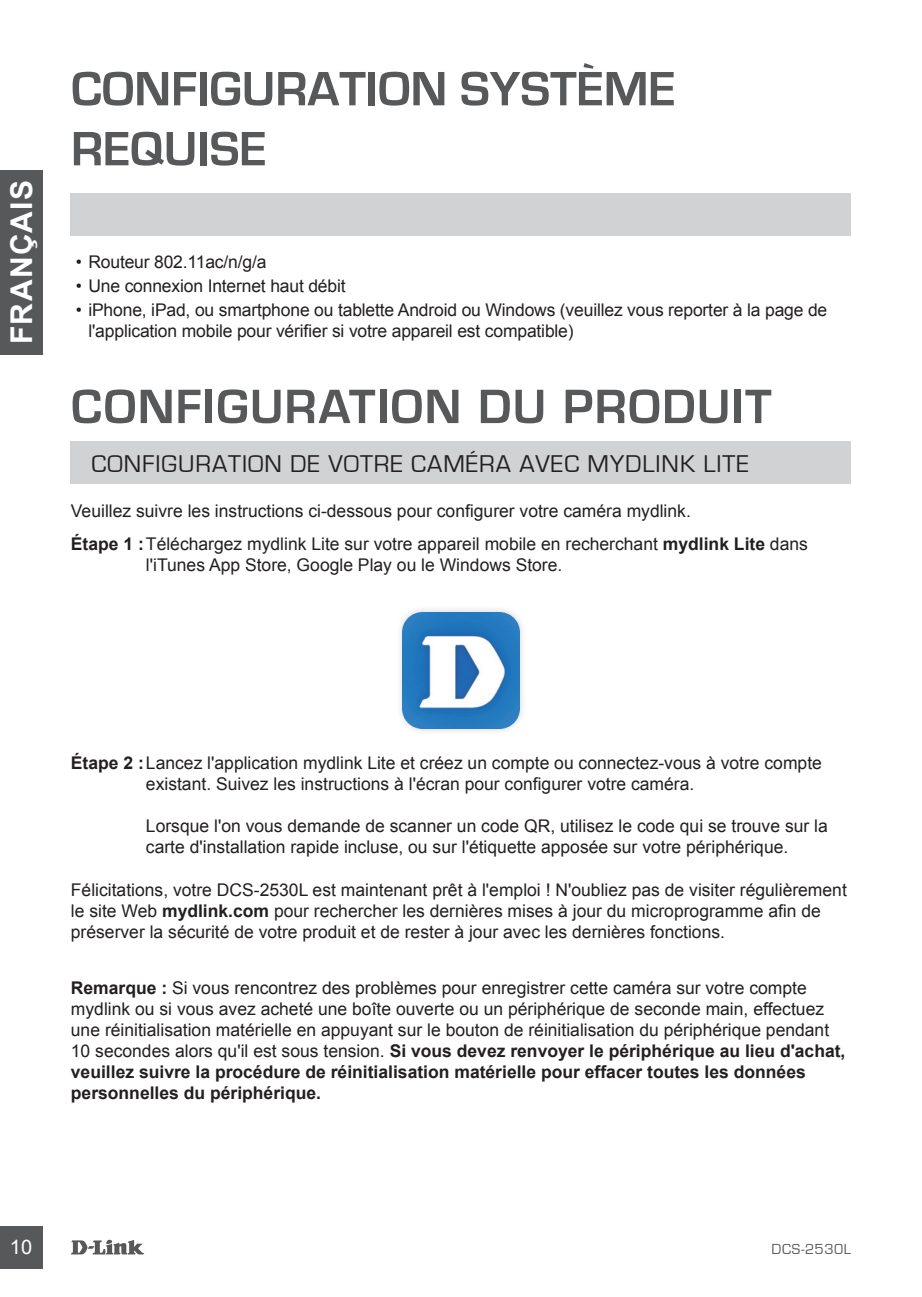
<style>
.page{position:relative;width:922px;height:1297px;background:#fff}
.page>*{position:absolute;margin:0;border:0;box-sizing:border-box;transform-origin:0 0}
.t1{font:700 50px/60px "Eurostile";color:#57585a}
.t2{font:700 50px "Eurostile";letter-spacing:.025em;color:#57585a}
.t3{font:700 30px "Arial";letter-spacing:.045em;color:#fff}
.t4{font:25px "Eurostile";letter-spacing:.04em;color:#231f20}
.t5{font:20px "Arial";color:#fff}
.t6{font:17.5px/21px "Arial";color:#231f20}
.t7{font:15px "Eurostile";letter-spacing:.035em;color:#57585a}
.s1{font-weight:700}
</style>
<div class="page">
<svg style="left:71px;top:1239px;width:73px;height:15px"></svg>
<div style="left:0;top:1226px;width:43px;height:43px;background:#57585a"></div>
<div style="left:0;top:170px;width:43px;height:184px;background:#57585a"></div>
<div style="left:71px;top:193px;width:779px;height:43px;background:#d1d2d4"></div>
<div style="left:396px;top:605px;width:130px;height:131px;background:#231f20;opacity:.2"></div>
<img style="left:403px;top:612px;width:116px;height:116px">
<div style="left:71px;top:442px;width:779px;height:42px;background:#d1d2d4"></div>
<h2 class="t3" style="left:1px;top:344px;width:165px;rotate:-90deg">FRANÇAIS</h2>
<h1 class="t1" style="left:71px;top:60px;width:606px">CONFIGURATION SYSTÈME<br>REQUISE</h1>
<p class="t6" style="left:76px;top:252px;width:192px">• Routeur 802.11ac/n/g/a</p>
<p class="t6" style="left:76px;top:276px;width:271px">• Une connexion Internet haut débit</p>
<p class="t6" style="left:88px;top:300px;width:740px;text-indent:-12px">• iPhone, iPad, ou smartphone ou tablette Android ou Windows (veuillez vous reporter à la page de l'application mobile pour vérifier si votre appareil est compatible)</p>
<h1 class="t2" style="left:71px;top:379px;width:702px">CONFIGURATION DU PRODUIT</h1>
<h3 class="t4" style="left:92px;top:451px;width:658px">CONFIGURATION DE VOTRE CAMÉRA AVEC MYDLINK LITE</h3>
<p class="t6" style="left:71px;top:500px;width:621px">Veuillez suivre les instructions ci-dessous pour configurer votre caméra mydlink.</p>
<p class="t6" style="left:146px;top:534px;width:663px;text-indent:-75px"><span class="s1">Étape 1 :</span>Téléchargez mydlink Lite sur votre appareil mobile en recherchant <span class="s1">mydlink Lite</span> dans l'iTunes App Store, Google Play ou le Windows Store.</p>
<p class="t6" style="left:146px;top:752px;width:677px;text-indent:-75px"><span class="s1">Étape 2 :</span>Lancez l'application mydlink Lite et créez un compte ou connectez-vous à votre compte existant. Suivez les instructions à l'écran pour configurer votre caméra.</p>
<p class="t6" style="left:146px;top:815px;width:683px">Lorsque l'on vous demande de scanner un code QR, utilisez le code qui se trouve sur la carte d'installation rapide incluse, ou sur l'étiquette apposée sur votre périphérique.</p>
<p class="t6" style="left:71px;top:879px;width:777px">Félicitations, votre DCS-2530L est maintenant prêt à l'emploi ! N'oubliez pas de visiter régulièrement le site Web <span class="s1">mydlink.com</span> pour rechercher les dernières mises à jour du microprogramme afin de préserver la sécurité de votre produit et de rester à jour avec les dernières fonctions.</p>
<p class="t6" style="left:71px;top:977px;width:775px"><span class="s1">Remarque :</span> Si vous rencontrez des problèmes pour enregistrer cette caméra sur votre compte mydlink ou si vous avez acheté une boîte ouverte ou un périphérique de seconde main, effectuez une réinitialisation matérielle en appuyant sur le bouton de réinitialisation du périphérique pendant 10 secondes alors qu'il est sous tension. <span class="s1">Si vous devez renvoyer le périphérique au lieu d'achat, veuillez suivre la procédure de réinitialisation matérielle pour effacer toutes les données personnelles du périphérique.</span></p>
<p class="t5" style="left:10px;top:1234px;width:24px">10</p>
<p class="t7" style="left:771px;top:1241px;width:81px">DCS-2530L</p>
</div>
